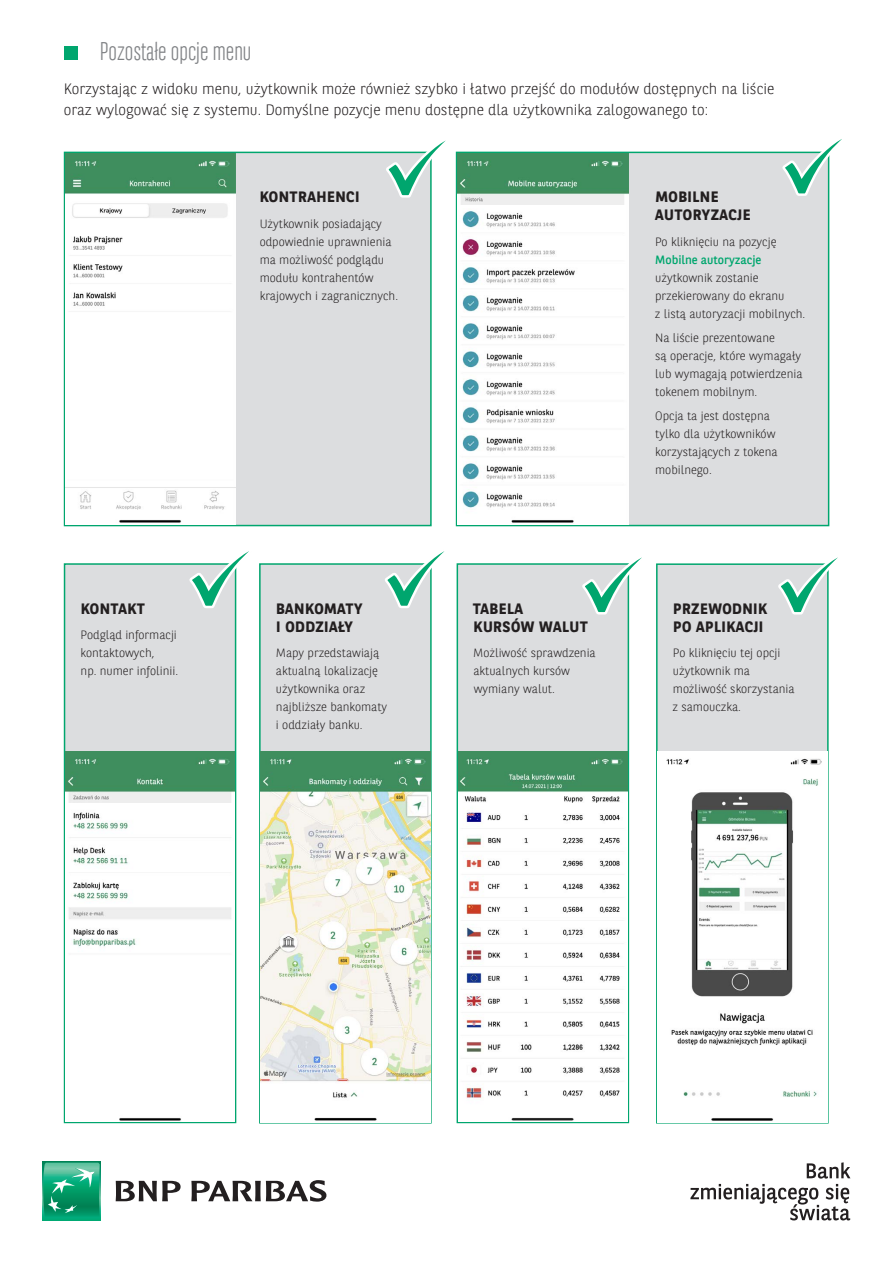
<style>
.page{position:relative;width:893px;height:1263px;background:#fff}
.page>*{position:absolute;margin:0;border:0;box-sizing:border-box;transform-origin:0 0}
.t1{font:300 25.5px "BNPP Sans Condensed";color:#808285}
.t2{font:300 15px/21px "BNPP Sans";color:#231f20}
.t3{font:700 15px/18px "BNPP Sans";letter-spacing:.03em;color:#231f20}
.t4{font:300 12px/18px "BNPP Sans";color:#231f20}
.t5{font:12px "BNPP Sans";color:#00a66e}
</style>
<div class="page">
<svg style="left:116px;top:1181px;width:65px;height:20px"></svg>
<svg style="left:191px;top:1180px;width:135px;height:21px"></svg>
<svg style="left:42px;top:1161px;width:59px;height:59px"></svg>
<svg style="left:43px;top:1163px;width:57px;height:55px;background:#2dab82"></svg>
<svg style="left:690px;top:1184px;width:160px;height:36px"></svg>
<svg style="left:807px;top:1162px;width:43px;height:16px"></svg>
<div style="left:65px;top:564px;width:171px;height:558px;background:#dcdddf"></div>
<div style="left:64px;top:563px;width:172px;height:560px;border:2px solid #00a66e"></div>
<div style="left:260px;top:564px;width:171px;height:559px;background:#dcdddf"></div>
<div style="left:259px;top:563px;width:173px;height:560px;border:2px solid #00a66e"></div>
<div style="left:457px;top:564px;width:171px;height:558px;background:#dcdddf"></div>
<div style="left:457px;top:563px;width:172px;height:560px;border:2px solid #00a66e"></div>
<div style="left:657px;top:564px;width:171px;height:559px;background:#dcdddf"></div>
<div style="left:656px;top:563px;width:173px;height:560px;border:2px solid #00a66e"></div>
<div style="left:456px;top:152px;width:373px;height:374px;background:#dcdddf;border:2px solid #00a66e"></div>
<div style="left:64px;top:152px;width:368px;height:374px;background:#dcdddf;border:2px solid #00a66e"></div>
<img style="left:261px;top:751px;width:169px;height:371px">
<img style="left:458px;top:751px;width:170px;height:371px">
<img style="left:657px;top:751px;width:170px;height:371px">
<svg style="left:775px;top:557px;width:63px;height:59px"></svg>
<img style="left:65px;top:751px;width:170px;height:371px">
<svg style="left:187px;top:551px;width:62px;height:58px"></svg>
<svg style="left:579px;top:557px;width:63px;height:59px"></svg>
<svg style="left:382px;top:551px;width:63px;height:58px"></svg>
<img style="left:65px;top:153px;width:171px;height:372px">
<img style="left:457px;top:153px;width:172px;height:372px">
<div style="left:64px;top:47px;width:14px;height:13px;background:#00a66e"></div>
<svg style="left:383px;top:140px;width:63px;height:59px"></svg>
<svg style="left:780px;top:139px;width:62px;height:58px"></svg>
<h1 class="t1" style="left:100px;top:35px;width:153px">Pozostałe opcje menu</h1>
<p class="t2" style="left:64px;top:78px;width:712px">Korzystając z widoku menu, użytkownik może również szybko i łatwo przejść do modułów dostępnych na liście oraz wylogować się z systemu. Domyślne pozycje menu dostępne dla użytkownika zalogowanego to:</p>
<p class="t3" style="left:81px;top:599px;width:66px">KONTAKT</p>
<p class="t4" style="left:81px;top:625px;width:99px">Podgląd informacji kontaktowych,<br>np. numer infolinii.</p>
<p class="t3" style="left:260px;top:187px;width:101px">KONTRAHENCI</p>
<p class="t4" style="left:260px;top:214px;width:140px">Użytkownik posiadający odpowiednie uprawnienia ma możliwość podglądu modułu kontrahentów krajowych i zagranicznych.</p>
<p class="t3" style="left:276px;top:599px;width:88px">BANKOMATY<br>I ODDZIAŁY</p>
<p class="t4" style="left:276px;top:643px;width:113px">Mapy przedstawiają aktualną lokalizację użytkownika oraz najbliższe bankomaty i oddziały banku.</p>
<p class="t3" style="left:473px;top:599px;width:117px">TABELA<br>KURSÓW WALUT</p>
<p class="t4" style="left:473px;top:643px;width:124px">Możliwość sprawdzenia aktualnych kursów wymiany walut.</p>
<p class="t3" style="left:655px;top:187px;width:97px">MOBILNE<br>AUTORYZACJE</p>
<p class="t4" style="left:655px;top:232px;width:123px">Po kliknięciu na pozycję</p>
<p class="t5" style="left:655px;top:251px;width:108px">Mobilne autoryzacje</p>
<p class="t4" style="left:655px;top:268px;width:152px">użytkownik zostanie przekierowany do ekranu<br>z listą autoryzacji mobilnych.</p>
<p class="t4" style="left:655px;top:328px;width:149px">Na liście prezentowane<br>są operacje, które wymagały lub wymagają potwierdzenia tokenem mobilnym.</p>
<p class="t4" style="left:655px;top:406px;width:124px">Opcja ta jest dostępna tylko dla użytkowników korzystających z tokena mobilnego.</p>
<p class="t3" style="left:673px;top:599px;width:96px">PRZEWODNIK<br>PO APLIKACJI</p>
<p class="t4" style="left:672px;top:643px;width:124px">Po kliknięciu tej opcji użytkownik ma możliwość skorzystania z samouczka.</p>
</div>
